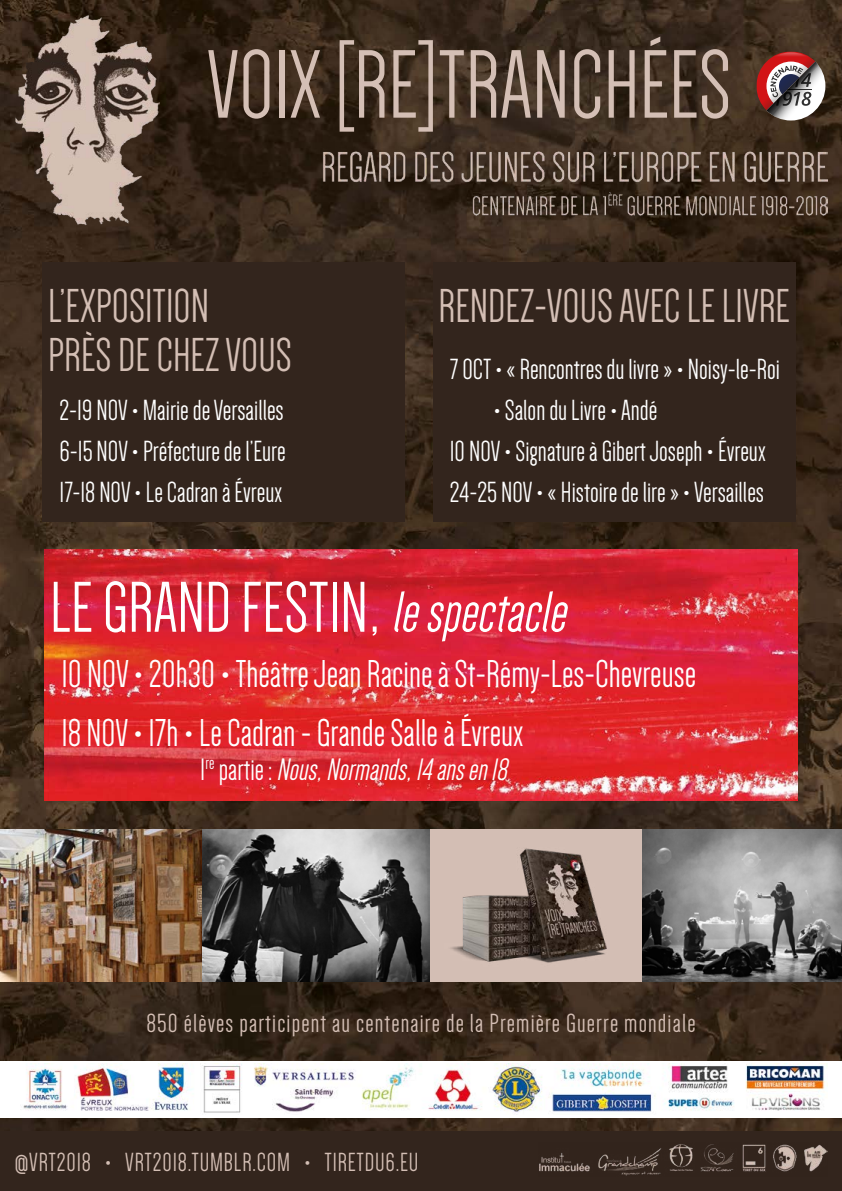
<style>
.page{position:relative;width:842px;height:1191px;background:#fff}
.page>*{position:absolute;margin:0;border:0;box-sizing:border-box;transform-origin:0 0}
.t1{font:100px "Dense";color:#d4bfb5}
.t2{font:74px "Dense";color:#fff}
.t3{font:49px "Dense";color:#d4bfb5}
.t4{font:40px/58.9px "Dense";color:#fff}
.t5{font:italic 32px "Dense";color:#fff}
.t6{font:30px/41px "Dense";color:#fff;text-align:justify}
.t7{font:27px "Dense";letter-spacing:.04em;color:#d4bfb5;scale:1.06 1}
.t8{font:27px "Dense";letter-spacing:.04em;color:#d4bfb5}
.s1{font-style:italic;font-size:60px}
.s2{font-style:normal}
</style>
<div class="page">
<img style="left:0;top:0;width:842px;height:1131px">
<div style="left:0;top:1131px;width:842px;height:60px;background:#33251d"></div>
<img style="left:539px;top:1144px;width:289px;height:32px">
<img style="left:14px;top:14px;width:146px;height:213px">
<img style="left:321px;top:146px;width:507px;height:74px">
<div style="left:43px;top:262px;width:362px;height:259px;background:#33251d"></div>
<svg style="left:745px;top:51px;width:80px;height:69px"></svg>
<img style="left:44px;top:550px;width:753px;height:250px">
<img style="left:0;top:829px;width:421px;height:152px">
<img style="left:649px;top:829px;width:193px;height:152px">
<div style="left:433px;top:262px;width:363px;height:259px;background:#33251d"></div>
<img style="left:421px;top:829px;width:228px;height:153px">
<div style="left:0;top:1060px;width:842px;height:57px;background:#fff"></div>
<img style="left:23px;top:1063px;width:805px;height:50px">
<h1 class="t1" style="left:207px;top:36px;width:526px">VOIX [RE]TRANCHÉES</h1>
<h3 class="t3" style="left:48px;top:282px;width:163px">L’EXPOSITION</h3>
<h3 class="t3" style="left:438px;top:282px;width:353px">RENDEZ-VOUS AVEC LE LIVRE</h3>
<h3 class="t3" style="left:48px;top:331px;width:245px">PRÈS DE CHEZ VOUS</h3>
<p class="t6" style="left:60px;top:389px;width:228px">2-19 NOV • Mairie de Versailles 6-15 NOV • Préfecture de l’Eure 17-18 NOV • Le Cadran à Évreux</p>
<p class="t6" style="left:450px;top:348px;width:332px">7 OCT • « Rencontres du livre » • Noisy-le-Roi</p>
<p class="t6" style="left:450px;top:390px;width:317px;text-align:left;text-indent:44px">• Salon du Livre • Andé<br>10 NOV • Signature à Gibert Joseph • Évreux<br>24-25 NOV • « Histoire de lire » • Versailles</p>
<h2 class="t2" style="left:50px;top:571px;width:528px">LE GRAND FESTIN, <span class="s1">lespectacle</span></h2>
<h3 class="t4" style="left:61px;top:645px;width:636px">10 NOV • 20h30 • Théâtre Jean Racine à St-Rémy-Les-Chevreuse<br>18 NOV • 17h • Le Cadran - Grande Salle à Évreux</h3>
<p class="t5" style="left:200px;top:753px;width:314px"><span class="s2">1</span> <sup>r</sup> <sup>e</sup> <span class="s2">p a r t i e :</span> Nous,Normands,14ansen18</p>
<p class="t7" style="left:146px;top:1010px;width:520px">850 élèves participent au centenaire de la Première Guerre mondiale</p>
<p class="t8" style="left:15px;top:1148px;width:405px">@VRT2018 • VRT2018.TUMBLR.COM • TIRETDU6.EU</p>
</div>
